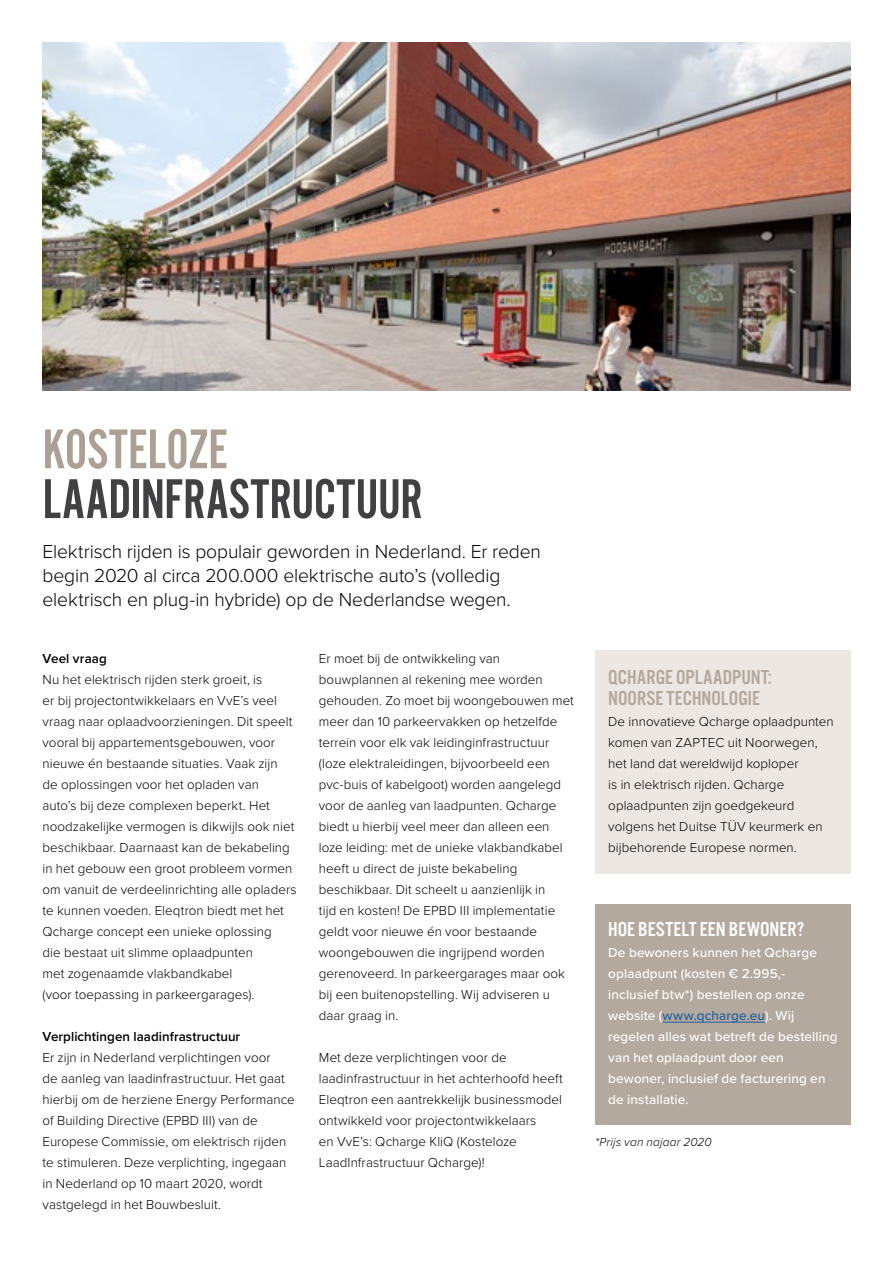
<style>
.page{position:relative;width:893px;height:1263px;background:#fff}
.page>*{position:absolute;margin:0;border:0;box-sizing:border-box;transform-origin:0 0}
.t1{font:58.2px "Alternate Gothic Com No 2";letter-spacing:-.005em;color:#414042}
.t2{font:58.2px "Alternate Gothic Com No 2";letter-spacing:-.005em;color:#aca095}
.t3{font:21px/21px "Alternate Got No 3 D";color:#b2a79d}
.t4{font:21px "Alternate Got No 3 D";letter-spacing:.005em;color:#fff}
.t5{font:300 19.5px/24px "Proxima Nova";letter-spacing:-.01em;color:#000}
.t6{font:300 13.5px/21px "Proxima Nova";letter-spacing:.005em;color:#000}
.t7{font:500 13.5px/21px "Proxima Nova";letter-spacing:.01em;color:#fff}
.t8{font:600 13.5px "Proxima Nova";letter-spacing:.005em;color:#000}
.t9{font:italic 300 12px "Proxima Nova";letter-spacing:.01em;color:#000}
.s1{color:#215e9e}
</style>
<div class="page">
<img style="left:43px;top:43px;width:807px;height:347px">
<div style="left:595px;top:904px;width:256px;height:221px;background:#b4a99e"></div>
<hr style="left:663px;top:1022px;width:102px;height:1px;background:#215e9e">
<div style="left:595px;top:650px;width:256px;height:223px;background:#ece7e3"></div>
<h1 class="t2" style="left:43px;top:419px;width:187px">KOSTELOZE</h1>
<h1 class="t1" style="left:43px;top:469px;width:382px">LAADINFRASTRUCTUUR</h1>
<h3 class="t5" style="left:43px;top:540px;width:500px">Elektrisch rijden is populair geworden in Nederland. Er reden begin 2020 al circa 200.000 elektrische auto’s (volledig elektrisch en plug-in hybride) op de Nederlandse wegen.</h3>
<p class="t8" style="left:43px;top:650px;width:66px">Veel vraag</p>
<p class="t6" style="left:43px;top:669px;width:256px">Nu het elektrisch rijden sterk groeit, is<br>er bij projectontwikkelaars en VvE’s veel vraag naar oplaadvoorzieningen. Dit speelt vooral bij appartementsgebouwen, voor nieuwe én bestaande situaties. Vaak zijn<br>de oplossingen voor het opladen van<br>auto’s bij deze complexen beperkt. Het noodzakelijke vermogen is dikwijls ook niet beschikbaar. Daarnaast kan de bekabeling in het gebouw een groot probleem vormen om vanuit de verdeelinrichting alle opladers te kunnen voeden. Eleqtron biedt met het Qcharge concept een unieke oplossing<br>die bestaat uit slimme oplaadpunten<br>met zogenaamde vlakbandkabel<br>(voor toepassing in parkeergarages).</p>
<p class="t8" style="left:43px;top:1028px;width:199px">Verplichtingen laadinfrastructuur</p>
<p class="t6" style="left:43px;top:1047px;width:254px">Er zijn in Nederland verplichtingen voor<br>de aanleg van laadinfrastructuur. Het gaat hierbij om de herziene Energy Performance of Building Directive (EPBD III) van de Europese Commissie, om elektrisch rijden te stimuleren. Deze verplichting, ingegaan in Nederland op 10 maart 2020, wordt vastgelegd in het Bouwbesluit.</p>
<p class="t6" style="left:319px;top:648px;width:257px">Er moet bij de ontwikkeling van bouwplannen al rekening mee worden gehouden. Zo moet bij woongebouwen met meer dan 10 parkeervakken op hetzelfde terrein voor elk vak leidinginfrastructuur (loze elektraleidingen, bijvoorbeeld een pvc-buis of kabelgoot) worden aangelegd voor de aanleg van laadpunten. Qcharge biedt u hierbij veel meer dan alleen een loze leiding: met de unieke vlakbandkabel heeft u direct de juiste bekabeling beschikbaar. Dit scheelt u aanzienlijk in<br>tijd en kosten! De EPBD III implementatie geldt voor nieuwe én voor bestaande woongebouwen die ingrijpend worden gerenoveerd. In parkeergarages maar ook bij een buitenopstelling. Wij adviseren u daar graag in.</p>
<p class="t6" style="left:319px;top:1047px;width:246px">Met deze verplichtingen voor de laadinfrastructuur in het achterhoofd heeft Eleqtron een aantrekkelijk businessmodel ontwikkeld voor projectontwikkelaars<br>en VvE’s: Qcharge KliQ (Kosteloze LaadInfrastructuur Qcharge)!</p>
<h2 class="t3" style="left:608px;top:667px;width:165px">QCHARGE OPLAADPUNT:<br>NOORSE TECHNOLOGIE</h2>
<p class="t6" style="left:608px;top:711px;width:227px">De innovatieve Qcharge oplaadpunten komen van ZAPTEC uit Noorwegen, het land dat wereldwijd koploper<br>is in elektrisch rijden. Qcharge oplaadpunten zijn goedgekeurd volgens het Duitse TÜV keurmerk en bijbehorende Europese normen.</p>
<h2 class="t4" style="left:608px;top:918px;width:198px">HOE BESTELT EEN BEWONER?</h2>
<p class="t7" style="left:608px;top:942px;width:231px">De bewoners kunnen het Qcharge oplaadpunt (kosten € 2.995,- inclusief btw*) bestellen op onze website (<span class="s1">www.qcharge.eu</span>). Wij regelen alles wat betreft de bestelling van het oplaadpunt door een bewoner, inclusief de facturering en de installatie.</p>
<p class="t9" style="left:595px;top:1133px;width:118px">*Prijs van najaar 2020</p>
</div>
